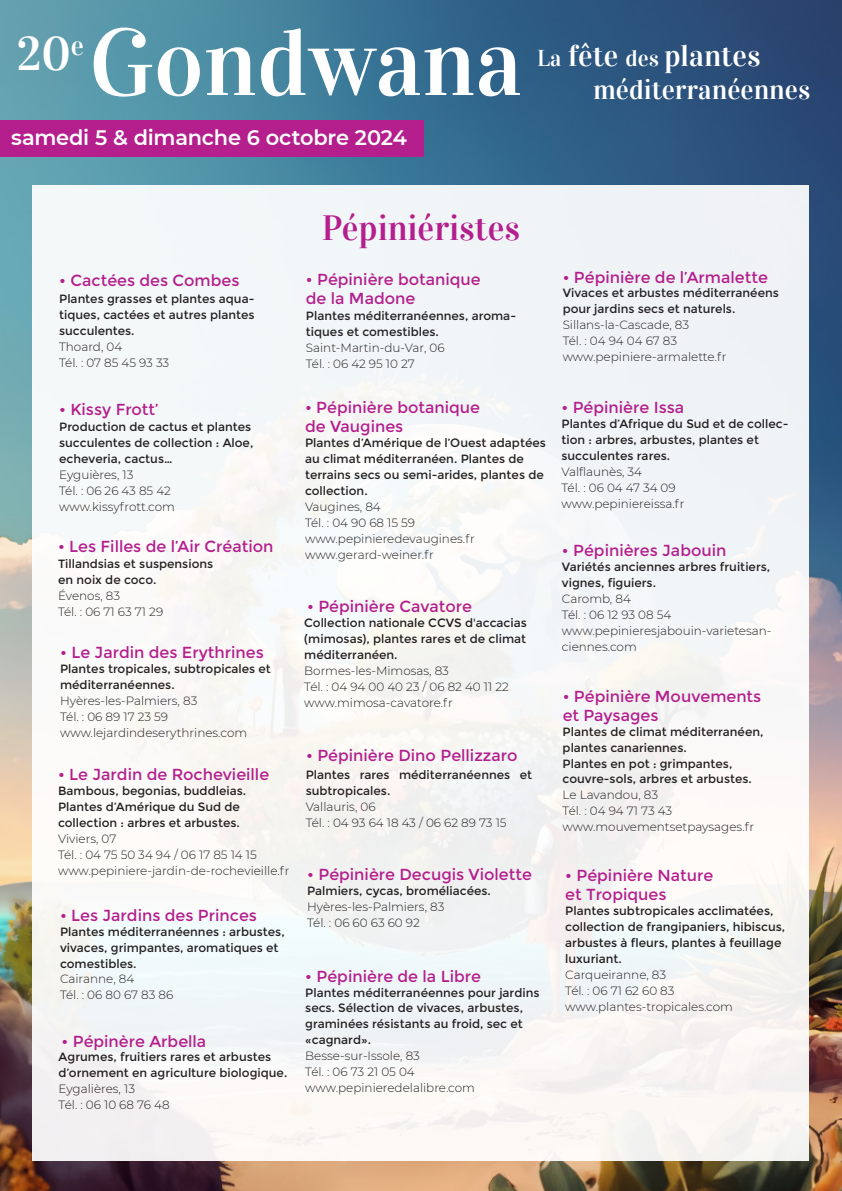
<style>
.page{position:relative;width:842px;height:1191px;background:#fff}
.page>*{position:absolute;margin:0;border:0;box-sizing:border-box;transform-origin:0 0}
.t1{font:94.5px "Vidaloka";color:#fff}
.t2{font:47.1px "Vidaloka";color:#fff}
.t3{font:35px "Vidaloka";color:#b41e8d}
.t4{font:30.4px "Vidaloka";color:#fff}
.t5{font:27.5px "Vidaloka";color:#fff}
.t6{font:600 20.9px "Montserrat";letter-spacing:-.01em;color:#fff}
.t7{font:16px/19.2px "Montserrat";color:#b41e8d}
.t8{font:12px/16px "Montserrat";color:#231f20}
.t9{font:300 12px/16px "Montserrat";color:#231f20}
.s1{font-size:22.9px}
</style>
<div class="page">
<img style="left:0;top:0;width:842px;height:1191px">
<div style="left:0;top:121px;width:423px;height:36px;background:#b41e8d"></div>
<div style="left:33px;top:185px;width:776px;height:975px;background:#f4f6f7"></div>
<h2 class="t2" style="left:17px;top:26px;width:69px">20<sup>e</sup></h2>
<h1 class="t1" style="left:89px;top:6px;width:434px">Gondwana</h1>
<h3 class="t6" style="left:11px;top:123px;width:397px">samedi 5 &amp; dimanche 6 octobre 2024</h3>
<h3 class="t4" style="left:537px;top:38px;width:225px"><span class="s1">La</span> fête <span class="s1">des</span> plantes</h3>
<h3 class="t5" style="left:593px;top:73px;width:219px">méditerranéennes</h3>
<h3 class="t3" style="left:322px;top:207px;width:200px">Pépiniéristes</h3>
<h3 class="t7" style="left:306px;top:270px;width:176px">• Pépinière botanique de la Madone</h3>
<p class="t8" style="left:306px;top:308px;width:212px">Plantes méditerranéennes, aroma&shy;tiques et comestibles.</p>
<p class="t9" style="left:306px;top:340px;width:140px">Saint-Martin-du-Var, 06<br>Tél. : 06 42 95 10 27</p>
<h3 class="t7" style="left:59px;top:271px;width:182px">• Cactées des Combes</h3>
<p class="t8" style="left:59px;top:291px;width:197px;text-align:justify">Plantes grasses et plantes aqua&shy;tiques, cactées et autres plantes succulentes.</p>
<p class="t9" style="left:59px;top:338px;width:112px">Thoard, 04<br>Tél. : 07 85 45 93 33</p>
<h3 class="t7" style="left:59px;top:399px;width:101px">• Kissy Frott’</h3>
<p class="t8" style="left:59px;top:419px;width:196px">Production de cactus et plantes succulentes de collection : Aloe, echeveria, cactus…</p>
<p class="t9" style="left:59px;top:466px;width:117px">Eyguières, 13<br>Tél. : 06 26 43 85 42 www.kissyfrott.com</p>
<h3 class="t7" style="left:305px;top:398px;width:176px">• Pépinière botanique de Vaugines</h3>
<p class="t8" style="left:305px;top:435px;width:242px">Plantes d’Amérique de l’Ouest adaptées au climat méditerranéen. Plantes de terrains secs ou semi-arides, plantes de collection.</p>
<p class="t9" style="left:305px;top:499px;width:171px">Vaugines, 84<br>Tél. : 04 90 68 15 59 www.pepinieredevaugines.fr www.gerard-weiner.fr</p>
<h3 class="t7" style="left:58px;top:536px;width:217px">• Les Filles de l’Air Création</h3>
<p class="t8" style="left:58px;top:556px;width:157px">Tillandsias et suspensions en noix de coco.</p>
<p class="t9" style="left:58px;top:587px;width:107px">Évenos, 83<br>Tél. : 06 71 63 71 29</p>
<h3 class="t7" style="left:307px;top:597px;width:166px">• Pépinière Cavatore</h3>
<p class="t8" style="left:304px;top:615px;width:224px;text-align:justify">Collection nationale CCVS d'accacias (mimosas), plantes rares et de climat méditerranéen.</p>
<p class="t9" style="left:304px;top:662px;width:206px">Bormes-les-Mimosas, 83<br>Tél. : 04 94 00 40 23 / 06 82 40 11 22 www.mimosa-cavatore.fr</p>
<h3 class="t7" style="left:60px;top:642px;width:205px">• Le Jardin des Erythrines</h3>
<p class="t8" style="left:60px;top:661px;width:212px">Plantes tropicales, subtropicales et méditerranéennes.</p>
<p class="t9" style="left:60px;top:693px;width:189px">Hyères-les-Palmiers, 83<br>Tél. : 06 89 17 23 59 www.lejardindeserythrines.com</p>
<h3 class="t7" style="left:58px;top:765px;width:213px">• Le Jardin de Rochevieille</h3>
<p class="t8" style="left:58px;top:783px;width:190px">Bambous, begonias, buddleias.<br>Plantes d’Amérique du Sud de collection : arbres et arbustes.</p>
<p class="t9" style="left:58px;top:830px;width:233px">Viviers, 07<br>Tél. : 04 75 50 34 94 / 06 17 85 14 15 www.pepiniere-jardin-de-rochevieille.fr</p>
<h3 class="t7" style="left:60px;top:905px;width:199px">• Les Jardins des Princes</h3>
<p class="t8" style="left:60px;top:923px;width:226px">Plantes méditerranéennes : arbustes, vivaces, grimpantes, aromatiques et comestibles.</p>
<p class="t9" style="left:60px;top:970px;width:115px">Cairanne, 84<br>Tél. : 06 80 67 83 86</p>
<h3 class="t7" style="left:62px;top:1031px;width:146px">• Pépinère Arbella</h3>
<p class="t8" style="left:59px;top:1049px;width:230px">Agrumes, fruitiers rares et arbustes d’ornement en agriculture biologique.</p>
<p class="t9" style="left:59px;top:1080px;width:113px">Eygalières, 13<br>Tél. : 06 10 68 76 48</p>
<h3 class="t7" style="left:306px;top:745px;width:213px">• Pépinière Dino Pellizzaro</h3>
<p class="t8" style="left:306px;top:766px;width:228px">Plantes rares méditerranéennes et subtropicales.</p>
<p class="t9" style="left:306px;top:798px;width:202px">Vallauris, 06<br>Tél. : 04 93 64 18 43 / 06 62 89 73 15</p>
<h3 class="t7" style="left:307px;top:865px;width:226px">• Pépinière Decugis Violette</h3>
<p class="t8" style="left:307px;top:882px;width:185px">Palmiers, cycas, broméliacées.</p>
<p class="t9" style="left:307px;top:898px;width:139px">Hyères-les-Palmiers, 83<br>Tél. : 06 60 63 60 92</p>
<h3 class="t7" style="left:305px;top:967px;width:177px">• Pépinière de la Libre</h3>
<p class="t8" style="left:305px;top:984px;width:236px">Plantes méditerranéennes pour jardins secs. Sélection de vivaces, arbustes, graminées résistants au froid, sec et «cagnard».</p>
<p class="t9" style="left:305px;top:1047px;width:171px">Besse-sur-Issole, 83<br>Tél. : 06 73 21 05 04 www.pepinieredelalibre.com</p>
<h3 class="t7" style="left:563px;top:268px;width:207px">• Pépinière de l’Armalette</h3>
<p class="t8" style="left:563px;top:285px;width:218px">Vivaces et arbustes méditerranéens pour jardins secs et naturels.</p>
<p class="t9" style="left:563px;top:317px;width:165px">Sillans-la-Cascade, 83<br>Tél. : 04 94 04 67 83 www.pepiniere-armalette.fr</p>
<h3 class="t7" style="left:561px;top:398px;width:124px">• Pépinière Issa</h3>
<p class="t8" style="left:561px;top:416px;width:228px">Plantes d’Afrique du Sud et de collec&shy;tion : arbres, arbustes, plantes et succulentes rares.</p>
<p class="t9" style="left:561px;top:463px;width:124px">Valflaunès, 34<br>Tél. : 06 04 47 34 09 www.pepiniereissa.fr</p>
<h3 class="t7" style="left:562px;top:541px;width:166px">• Pépinières Jabouin</h3>
<p class="t8" style="left:562px;top:559px;width:210px">Variétés anciennes arbres fruitiers, vignes, figuiers.</p>
<p class="t9" style="left:562px;top:590px;width:211px">Caromb, 84<br>Tél. : 06 12 93 08 54 www.pepinieresjabouin-varietesan&shy;ciennes.com</p>
<h3 class="t7" style="left:563px;top:686px;width:200px">• Pépinière Mouvements et Paysages</h3>
<p class="t8" style="left:563px;top:723px;width:202px">Plantes de climat méditerranéen, plantes canariennes.<br>Plantes en pot : grimpantes, couvre-sols, arbres et arbustes.</p>
<p class="t9" style="left:563px;top:787px;width:193px">Le Lavandou, 83<br>Tél. : 04 94 71 73 43 www.mouvementsetpaysages.fr</p>
<h3 class="t7" style="left:565px;top:865px;width:150px">• Pépinière Nature et Tropiques</h3>
<p class="t8" style="left:565px;top:903px;width:221px">Plantes subtropicales acclimatées, collection de frangipaniers, hibiscus, arbustes à fleurs, plantes à feuillage luxuriant.</p>
<p class="t9" style="left:565px;top:966px;width:169px">Carqueiranne, 83<br>Tél. : 06 71 62 60 83 www.plantes-tropicales.com</p>
</div>
